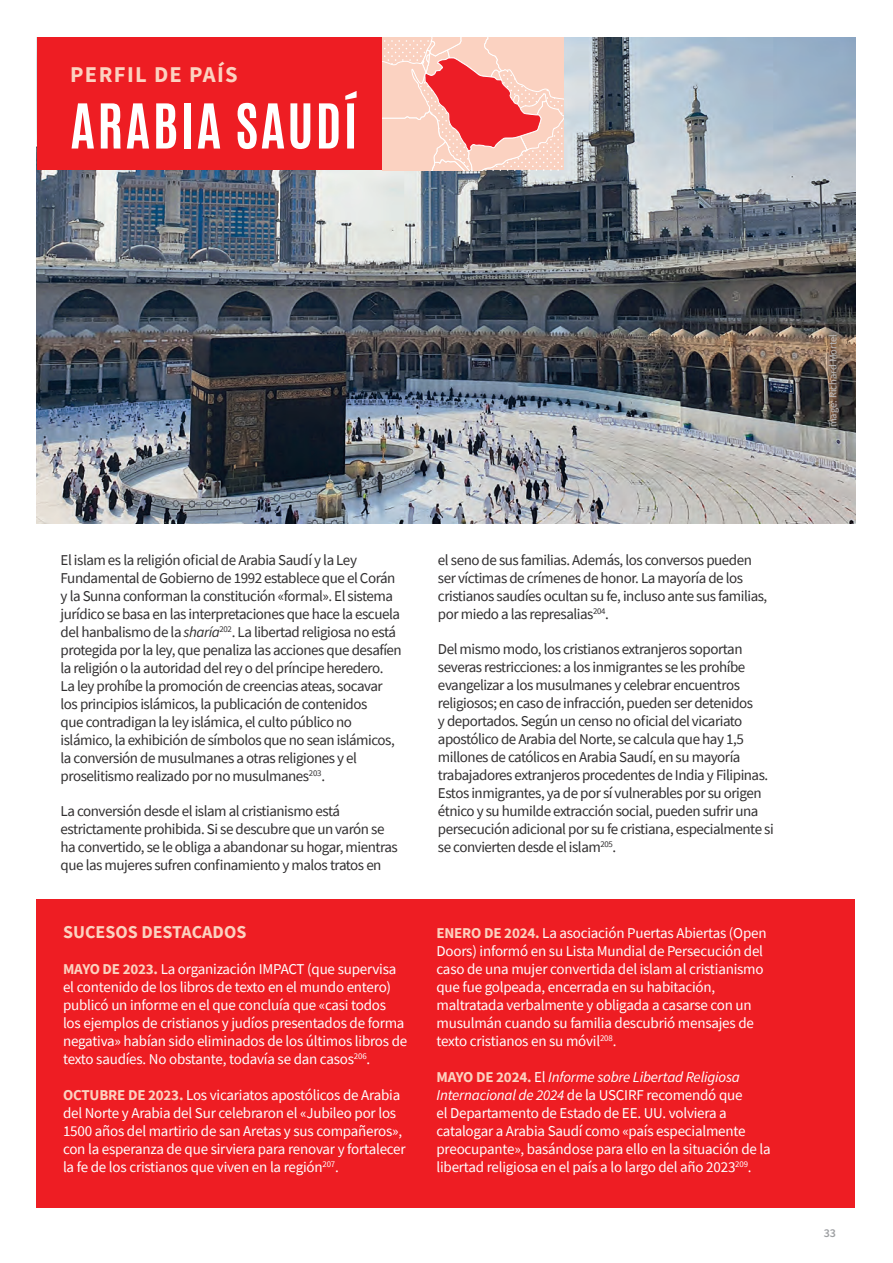
<style>
.page{position:relative;width:893px;height:1263px;background:#fff}
.page>*{position:absolute;margin:0;border:0;box-sizing:border-box;transform-origin:0 0}
.t1{font:700 52.5px "Antonio";letter-spacing:.04em;color:#fff}
.t2{font:700 22.5px "Source Sans Pro";letter-spacing:.06em;color:#fcd2c0}
.t3{font:700 18px "Source Sans Pro";color:#fcd2c0}
.t4{font:15px/18px "Source Sans Pro";letter-spacing:-.03em;color:#312f30}
.t5{font:15px/18px "Source Sans Pro";letter-spacing:-.015em;color:#fff}
.t6{font:600 12px "Source Sans Pro";color:#9d9fa2}
.t7{font:10.5px "Source Sans Pro";color:#bcbdc0}
.s1{font-style:italic}
.s2{font-weight:700;color:#fcd2c0}
</style>
<div class="page">
<img style="left:37px;top:38px;width:817px;height:485px">
<div style="left:37px;top:899px;width:817px;height:308px;background:#ee1d23"></div>
<div style="left:37px;top:38px;width:346px;height:132px;background:#ee1d23"></div>
<svg style="left:382px;top:38px;width:181px;height:132px;background:#f7aba1"></svg>
<h2 class="t2" style="left:70px;top:60px;width:169px">PERFIL DE PAÍS</h2>
<h1 class="t1" style="left:70px;top:86px;width:289px">ARABIA SAUDÍ</h1>
<p class="t4" style="left:61px;top:550px;width:342px">El islam es la religión oficial de Arabia Saudí y la Ley Fundamental de Gobierno de 1992 establece que el Corán y la Sunna conforman la constitución «formal». El sistema jurídico se basa en las interpretaciones que hace la escuela del hanbalismo de la <span class="s1">sharía</span><sup>202</sup>. La libertad religiosa no está protegida por la ley, que penaliza las acciones que desafíen la religión o la autoridad del rey o del príncipe heredero.<br>La ley prohíbe la promoción de creencias ateas, socavar los principios islámicos, la publicación de contenidos<br>que contradigan la ley islámica, el culto público no islámico, la exhibición de símbolos que no sean islámicos, la conversión de musulmanes a otras religiones y el proselitismo realizado por no musulmanes<sup>203</sup>.</p>
<p class="t4" style="left:61px;top:801px;width:338px">La conversión desde el islam al cristianismo está estrictamente prohibida. Si se descubre que un varón se ha convertido, se le obliga a abandonar su hogar, mientras que las mujeres sufren confinamiento y malos tratos en</p>
<p class="t3" style="left:63px;top:919px;width:185px">SUCESOS DESTACADOS</p>
<p class="t5" style="left:63px;top:959px;width:345px"><span class="s2">MAYO DE 2023.</span> La organización IMPACT (que supervisa el contenido de los libros de texto en el mundo entero) publicó un informe en el que concluía que «casi todos los ejemplos de cristianos y judíos presentados de forma negativa» habían sido eliminados de los últimos libros de texto saudíes. No obstante, todavía se dan casos<sup>206</sup>.</p>
<p class="t5" style="left:63px;top:1085px;width:344px"><span class="s2">OCTUBRE DE 2023.</span> Los vicariatos apostólicos de Arabia del Norte y Arabia del Sur celebraron el «Jubileo por los 1500 años del martirio de san Aretas y sus compañeros», con la esperanza de que sirviera para renovar y fortalecer la fe de los cristianos que viven en la región<sup>207</sup>.</p>
<p class="t4" style="left:438px;top:550px;width:331px">el seno de sus familias. Además, los conversos pueden ser víctimas de crímenes de honor. La mayoría de los cristianos saudíes ocultan su fe, incluso ante sus familias, por miedo a las represalias<sup>204</sup>.</p>
<p class="t4" style="left:438px;top:639px;width:337px">Del mismo modo, los cristianos extranjeros soportan severas restricciones: a los inmigrantes se les prohíbe evangelizar a los musulmanes y celebrar encuentros religiosos; en caso de infracción, pueden ser detenidos<br>y deportados. Según un censo no oficial del vicariato apostólico de Arabia del Norte, se calcula que hay 1,5 millones de católicos en Arabia Saudí, en su mayoría trabajadores extranjeros procedentes de India y Filipinas.<br>Estos inmigrantes, ya de por sí vulnerables por su origen étnico y su humilde extracción social, pueden sufrir una persecución adicional por su fe cristiana, especialmente si se convierten desde el islam<sup>205</sup>.</p>
<p class="t5" style="left:436px;top:923px;width:331px"><span class="s2">ENERO DE 2024.</span> La asociación Puertas Abiertas (Open Doors) informó en su Lista Mundial de Persecución del caso de una mujer convertida del islam al cristianismo que fue golpeada, encerrada en su habitación, maltratada verbalmente y obligada a casarse con un musulmán cuando su familia descubrió mensajes de texto cristianos en su móvil<sup>208</sup>.</p>
<p class="t5" style="left:436px;top:1067px;width:335px"><span class="s2">MAYO DE 2024.</span> El <span class="s1">Informe sobre Libertad Religiosa Internacional de 2024</span> de la USCIRF recomendó que<br>el Departamento de Estado de EE. UU. volviera a catalogar a Arabia Saudí como «país especialmente preocupante», basándose para ello en la situación de la libertad religiosa en el país a lo largo del año 2023<sup>209</sup>.</p>
<p class="t7" style="left:826px;top:430px;width:97px;rotate:-90deg">Image: Richard Mortel</p>
<p class="t6" style="left:823px;top:1225px;width:14px">33</p>
</div>
